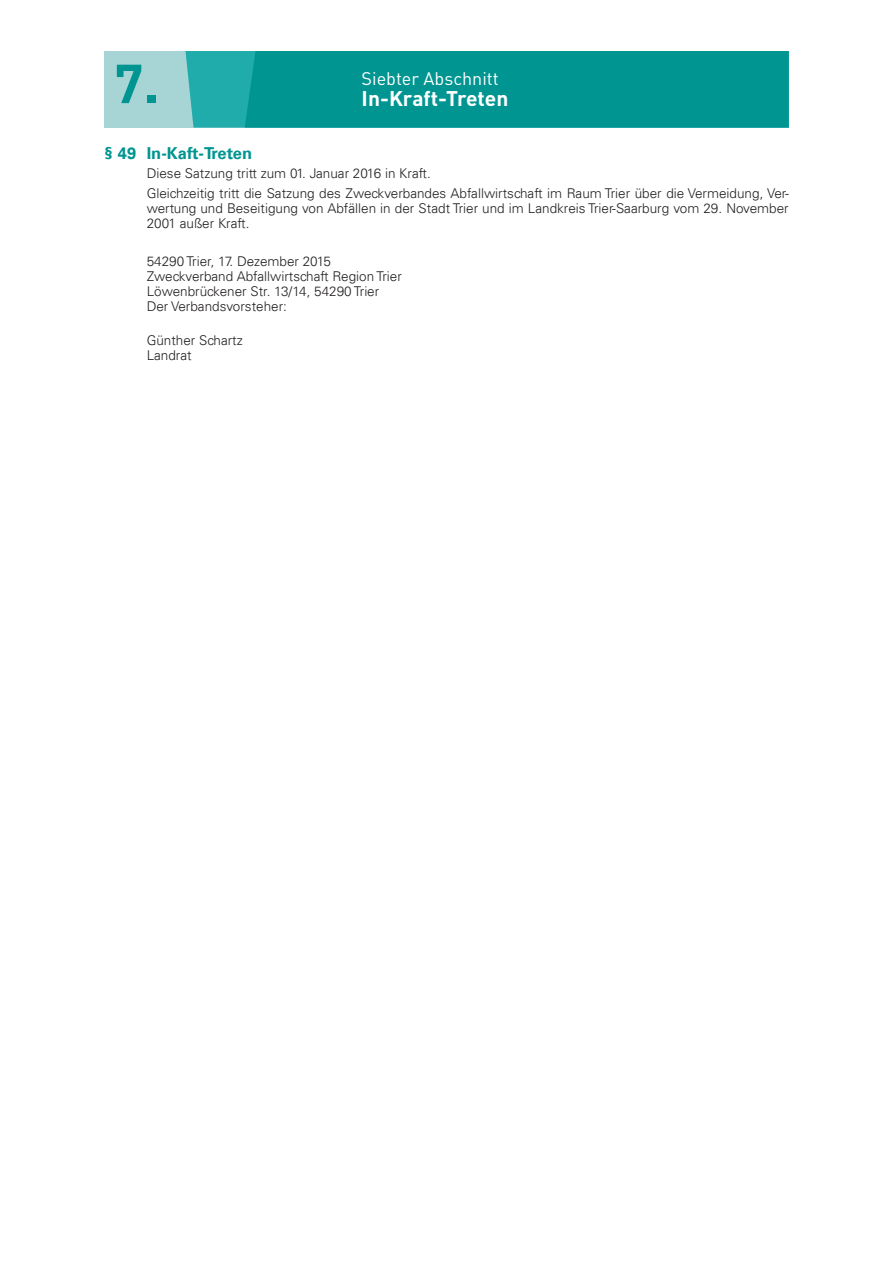
<style>
.page{position:relative;width:893px;height:1263px;background:#fff}
.page>*{position:absolute;margin:0;border:0;box-sizing:border-box;transform-origin:0 0}
.Heading_1{font:700 54px "DINOT";color:#009591}
.Heading_1-2{font:700 21px "DINOT";color:#fff}
.Heading_1-3{font:18px "DINOT";color:#fff}
.Heading_1-4{font:700 16.5px "Univers LT";color:#009591}
.Standard_für_Satzung{font:300 13.5px/15px "Univers LT";color:#231f20}
</style>
<div class="page">
<div style="left:104px;top:51px;width:685px;height:77px;background:#a7d5d6"></div>
<svg style="left:185px;top:51px;width:60px;height:77px;background:#29afae"></svg>
<div style="left:245px;top:51px;width:544px;height:77px;background:#009591"></div>
<p class="Heading_1" style="left:114px;top:48px;width:46px">7.</p>
<p class="Heading_1-3" style="left:362px;top:68px;width:139px">Siebter Abschnitt</p>
<p class="Heading_1-2" style="left:362px;top:85px;width:148px">In-Kraft-Treten</p>
<p class="Heading_1-4" style="left:104px;top:144px;width:149px">§ 49 In-Kaft-Treten</p>
<p class="Standard_für_Satzung" style="left:147px;top:166px;width:286px">Diese Satzung tritt zum 01. Januar 2016 in Kraft.</p>
<p class="Standard_für_Satzung" style="left:147px;top:185px;width:644px;text-align:justify">Gleichzeitig tritt die Satzung des Zweckverbandes Abfallwirtschaft im Raum Trier über die Vermeidung, Ver&shy;wertung und Beseitigung von Abfällen in der Stadt Trier und im Landkreis Trier-Saarburg vom 29. November 2001 außer Kraft.</p>
<p class="Standard_für_Satzung" style="left:147px;top:254px;width:257px">54290 Trier, 17. Dezember 2015<br>Zweckverband Abfallwirtschaft Region Trier Löwenbrückener Str. 13/14, 54290 Trier Der Verbandsvorsteher:</p>
<p class="Standard_für_Satzung" style="left:147px;top:333px;width:98px">Günther Schartz<br>Landrat</p>
</div>
